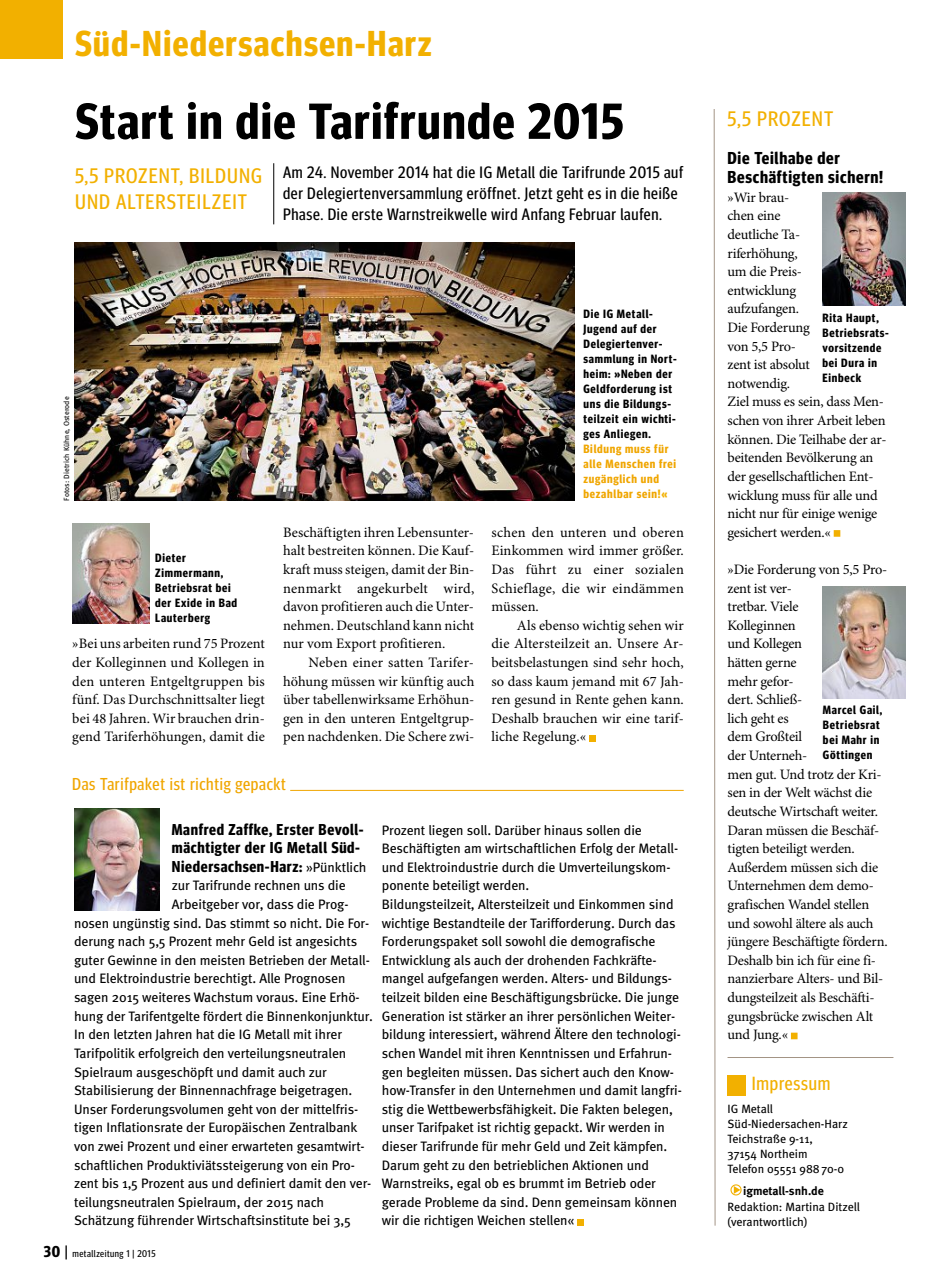
<style>
.page{position:relative;width:936px;height:1285px;background:#fff}
.page>*{position:absolute;margin:0;border:0;box-sizing:border-box;transform-origin:0 0}
.t1{font:700 50.55px "Meta Headline Cond OT";letter-spacing:.03em;color:#000}
.t2{font:700 36px "Meta Headline Cond OT";letter-spacing:.04em;color:#f2b000}
.t3{font:21px/25.5px "Meta Headline Cond OT";letter-spacing:.05em;color:#f2b000}
.t4{font:19.05px "Meta Headline Cond OT";letter-spacing:.04em;color:#f2b000}
.t5{font:700 17.25px/18.6px "Meta Headline Cond OT";letter-spacing:.04em;color:#000}
.t6{font:17.25px "Meta Headline Cond OT";letter-spacing:.04em;color:#f0a600}
.t7{font:16.5px/21px "Meta Headline Cond OT";letter-spacing:.04em;color:#000}
.t8{font:700 15.75px/18.6px "Meta Headline Cond OT";letter-spacing:.04em;color:#000}
.t9{font:14.4px/18.6px "Minion Pro";letter-spacing:-.015em;color:#000;text-align:justify}
.t10{font:13.65px/18.6px "Meta";letter-spacing:-.005em;color:#000}
.t11{font:700 12px/15px "Meta Headline Cond OT";letter-spacing:.06em;color:#000}
.t12{font:12px/15px "Meta";color:#000}
.t13{font:700 12px/15px "Meta Headline Cond OT";letter-spacing:.06em;color:#f0a600}
.t14{font:700 12px "Meta";color:#000}
.t15{font:9.75px "Meta Headline Cond OT";letter-spacing:.05em;color:#000}
.t16{font:7.5px "Meta";letter-spacing:.015em;color:#000}
.s1{color:#f2b000}
.s2{font-family:"Meta";font-weight:400;font-size:13.65px}
.s3{font-weight:700;font-size:15.75px}
.s4{font-size:15.75px}
</style>
<div class="page">
<svg style="left:713px;top:109px;width:2px;height:1116px"></svg>
<hr style="left:273px;top:163px;width:1px;height:61px;background:#000">
<div style="left:589px;top:734px;width:7px;height:7px;background:#f2b000"></div>
<div style="left:0;top:0;width:63px;height:59px;background:#f2b000"></div>
<svg style="left:730px;top:1184px;width:11px;height:11px"></svg>
<div style="left:727px;top:1075px;width:19px;height:20px;background:#f2b000"></div>
<hr style="left:727px;top:1056px;width:166px;height:1px;background:#a39485">
<img style="left:74px;top:243px;width:501px;height:257px">
<svg style="left:790px;top:530px;width:50px;height:509px"></svg>
<img style="left:822px;top:193px;width:83px;height:112px">
<img style="left:822px;top:586px;width:83px;height:112px">
<img style="left:72px;top:523px;width:77px;height:100px">
<div style="left:577px;top:1218px;width:7px;height:7px;background:#f2b000"></div>
<hr style="left:290px;top:790px;width:393px;height:1px;background:#f0a600">
<img style="left:74px;top:808px;width:86px;height:102px">
<h2 class="t2" style="left:75px;top:23px;width:358px">Süd-Niedersachsen-Harz</h2>
<h1 class="t1" style="left:75px;top:92px;width:550px">Start in die Tarifrunde 2015</h1>
<h3 class="t3" style="left:75px;top:163px;width:188px">5,5 PROZENT, BILDUNG<br>UND ALTERSTEILZEIT</h3>
<p class="t7" style="left:283px;top:162px;width:401px">Am 24. November 2014 hat die IG Metall die Tarifrunde 2015 auf der Delegiertenversammlung eröffnet. Jetzt geht es in die heiße<br>Phase. Die erste Warnstreikwelle wird Anfang Februar laufen.</p>
<p class="t16" style="left:64px;top:500px;width:106px;rotate:-90deg">Fotos: Dietrich Kühne, Osterode</p>
<p class="t11" style="left:155px;top:550px;width:83px">Dieter<br>Zimmermann,<br>Betriebsrat bei der Exide in Bad<br>Lauterberg</p>
<p class="t9" style="left:72px;top:634px;width:194px">»Bei uns arbeiten rund 75 Prozent der Kolleginnen und Kollegen in den unteren Entgeltgruppen bis fünf. Das Durchschnittsalter liegt bei 48 Jahren. Wir brauchen drin&shy;gend Tariferhöhungen, damit die</p>
<p class="t9" style="left:283px;top:522px;width:193px">Beschäftigten ihren Lebensunter&shy;halt bestreiten können. Die Kauf&shy;kraft muss steigen, damit der Bin&shy;nenmarkt angekurbelt wird, davon profitieren auch die Unter&shy;nehmen. Deutschland kann nicht nur vom Export profitieren.</p>
<p class="t9" style="left:283px;top:652px;width:193px;text-indent:26px">Neben einer satten Tarifer&shy;höhung müssen wir künftig auch über tabellenwirksame Erhöhun&shy;gen in den unteren Entgeltgrup&shy;pen nachdenken. Die Schere zwi-</p>
<p class="t6" style="left:72px;top:774px;width:215px">Das Tarifpaket ist richtig gepackt</p>
<p class="t11" style="left:583px;top:306px;width:95px">Die IG Metall-<br>Jugend auf der<br>Delegiertenver&shy;sammlung in Nort&shy;heim: »Neben der<br>Geldforderung ist uns die Bildungs&shy;teilzeit ein wichti&shy;ges Anliegen.</p>
<p class="t13" style="left:583px;top:441px;width:94px">Bildung muss für alle Menschen frei zugänglich und bezahlbar sein<span class="s1">!«</span></p>
<p class="t9" style="left:491px;top:522px;width:194px">schen den unteren und oberen Einkommen wird immer größer.<br>Das führt zu einer sozialen Schieflage, die wir eindämmen müssen.</p>
<p class="t9" style="left:491px;top:615px;width:194px;text-indent:26px">Als ebenso wichtig sehen wir die Altersteilzeit an. Unsere Ar&shy;beitsbelastungen sind sehr hoch, so dass kaum jemand mit 67 Jah&shy;ren gesund in Rente gehen kann.<br>Deshalb brauchen wir eine tarif&shy;liche Regelung.«</p>
<p class="t8" style="left:172px;top:819px;width:196px">Manfred Zaffke, Erster Bevoll&shy;mächtigter der IG Metall Süd-<br>Niedersachsen-Harz: <span class="s2">»Pünktlich</span></p>
<p class="t10" style="left:172px;top:877px;width:175px">zur Tarifrunde rechnen uns die</p>
<p class="t10" style="left:172px;top:896px;width:178px">Arbeitgeber vor, dass die Prog-</p>
<p class="t10" style="left:74px;top:915px;width:296px">nosen ungünstig sind. Das stimmt so nicht. Die For-</p>
<p class="t10" style="left:74px;top:933px;width:285px">derung nach 5,5 Prozent mehr Geld ist angesichts</p>
<p class="t10" style="left:74px;top:952px;width:297px">guter Gewinne in den meisten Betrieben der Metall-</p>
<p class="t10" style="left:74px;top:970px;width:273px">und Elektroindustrie berechtigt. Alle Prognosen</p>
<p class="t10" style="left:74px;top:989px;width:287px">sagen 2015 weiteres Wachstum voraus. Eine Erhö-</p>
<p class="t10" style="left:74px;top:1008px;width:300px">hung der Tarifentgelte fördert die Binnenkonjunktur.</p>
<p class="t10" style="left:74px;top:1026px;width:269px">In den letzten Jahren hat die IG Metall mit ihrer</p>
<p class="t10" style="left:74px;top:1045px;width:274px">Tarifpolitik erfolgreich den verteilungsneutralen</p>
<p class="t10" style="left:74px;top:1063px;width:254px">Spielraum ausgeschöpft und damit auch zur</p>
<p class="t10" style="left:74px;top:1082px;width:280px">Stabilisierung der Binnennachfrage beigetragen.</p>
<p class="t10" style="left:74px;top:1101px;width:285px">Unser Forderungsvolumen geht von der mittelfris-</p>
<p class="t10" style="left:74px;top:1119px;width:285px">tigen Inflationsrate der Europäischen Zentralbank</p>
<p class="t10" style="left:74px;top:1138px;width:292px">von zwei Prozent und einer erwarteten gesamtwirt-</p>
<p class="t10" style="left:74px;top:1156px;width:282px">schaftlichen Produktiviätssteigerung von ein Pro-</p>
<p class="t10" style="left:74px;top:1175px;width:299px">zent bis 1,5 Prozent aus und definiert damit den ver-</p>
<p class="t10" style="left:74px;top:1194px;width:251px">teilungsneutralen Spielraum, der 2015 nach</p>
<p class="t10" style="left:74px;top:1212px;width:278px">Schätzung führender Wirtschaftsinstitute bei 3,5</p>
<p class="t15" style="left:44px;top:1247px;width:113px"><span class="s3">30</span> <span class="s4">|</span> metallzeitung 1 | 2015</p>
<p class="t10" style="left:382px;top:822px;width:301px">Prozent liegen soll. Darüber hinaus sollen die Beschäftigten am wirtschaftlichen Erfolg der Metall&shy;und Elektroindustrie durch die Umverteilungskom&shy;ponente beteiligt werden.<br>Bildungsteilzeit, Altersteilzeit und Einkommen sind wichtige Bestandteile der Tarifforderung. Durch das Forderungspaket soll sowohl die demografische Entwicklung als auch der drohenden Fachkräfte&shy;mangel aufgefangen werden. Alters- und Bildungs&shy;teilzeit bilden eine Beschäftigungsbrücke. Die junge Generation ist stärker an ihrer persönlichen Weiter&shy;bildung interessiert, während Ältere den technologi&shy;schen Wandel mit ihren Kenntnissen und Erfahrun&shy;gen begleiten müssen. Das sichert auch den Know&shy;how-Transfer in den Unternehmen und damit langfri&shy;stig die Wettbewerbsfähigkeit. Die Fakten belegen, unser Tarifpaket ist richtig gepackt. Wir werden in dieser Tarifrunde für mehr Geld und Zeit kämpfen.<br>Darum geht zu den betrieblichen Aktionen und Warnstreiks, egal ob es brummt im Betrieb oder gerade Probleme da sind. Denn gemeinsam können wir die richtigen Weichen stellen«</p>
<h3 class="t3" style="left:727px;top:106px;width:107px">5,5 PROZENT</h3>
<p class="t5" style="left:727px;top:149px;width:157px">Die Teilhabe der<br>Beschäftigten sichern!</p>
<p class="t9" style="left:727px;top:187px;width:160px;text-align:left">»Wir brau-<br>chen eine<br>deutliche Ta-<br>riferhöhung,<br>um die Preis-<br>entwicklung<br>aufzufangen.<br>Die Forderung<br>von 5,5 Pro-<br>zent ist absolut<br>notwendig.<br>Ziel muss es sein, dass Men&shy;schen von ihrer Arbeit leben können. Die Teilhabe der ar&shy;beitenden Bevölkerung an der gesellschaftlichen Ent&shy;wicklung muss für alle und nicht nur für einige wenige gesichert werden.«</p>
<p class="t9" style="left:727px;top:559px;width:162px;text-align:left">»Die Forderung von 5,5 Pro&shy;zent ist ver-<br>tretbar. Viele<br>Kolleginnen<br>und Kollegen<br>hätten gerne<br>mehr gefor-<br>dert. Schließ-<br>lich geht es<br>dem Großteil<br>der Unterneh-<br>men gut. Und trotz der Kri&shy;sen in der Welt wächst die deutsche Wirtschaft weiter.<br>Daran müssen die Beschäf&shy;tigten beteiligt werden.<br>Außerdem müssen sich die<br>Unternehmen dem demo&shy;grafischen Wandel stellen und sowohl ältere als auch jüngere Beschäftigte fördern.<br>Deshalb bin ich für eine fi&shy;nanzierbare Alters- und Bil&shy;dungsteilzeit als Beschäfti&shy;gungsbrücke zwischen Alt und Jung.«</p>
<p class="t11" style="left:822px;top:310px;width:68px">Rita Haupt,<br>Betriebsrats&shy;vorsitzende bei Dura in<br>Einbeck</p>
<p class="t11" style="left:822px;top:701px;width:61px">Marcel Gail,<br>Betriebsrat bei Mahr in<br>Göttingen</p>
<h3 class="t4" style="left:751px;top:1072px;width:80px">Impressum</h3>
<p class="t12" style="left:727px;top:1102px;width:122px">IG Metall<br>Süd-Niedersachen-Harz<br>Teichstraße 9-11,<br>37154 Northeim<br>Telefon 05551 98870-0</p>
<p class="t14" style="left:743px;top:1183px;width:82px">igmetall-snh.de</p>
<p class="t12" style="left:727px;top:1199px;width:134px">Redaktion: Martina Ditzell (verantwortlich)</p>
</div>
